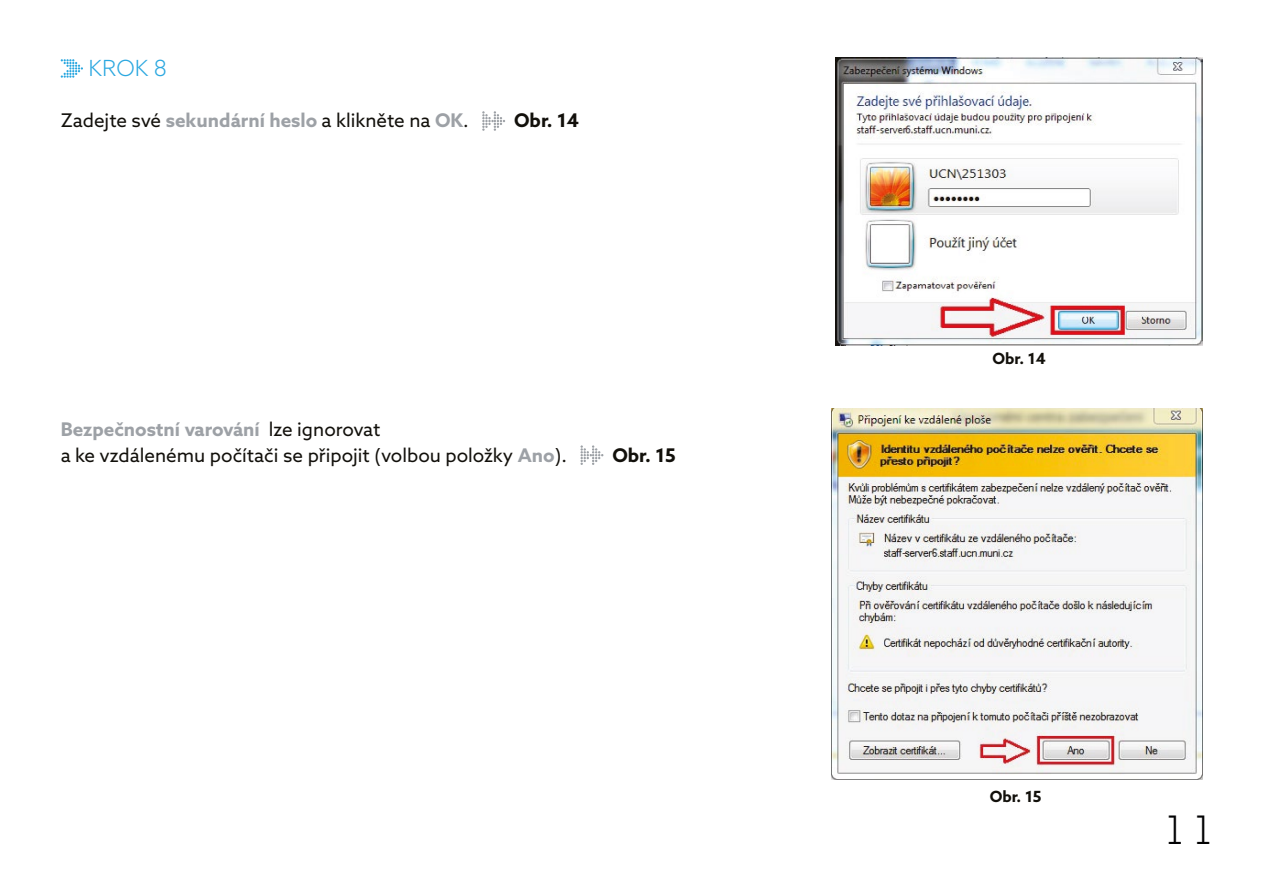
<style>
.page{position:relative;width:1263px;height:893px;background:#fff}
.page>*{position:absolute;margin:0;border:0;box-sizing:border-box;transform-origin:0 0}
.t1{font:40.5px "Muni";color:#020203}
.t2{font:300 22.35px "Azo Sans";color:#2ca8e0}
.t3{font:18.9px/25.7px "Azo Sans";color:#12100b}
.t4{font:700 18.9px "Azo Sans";color:#12100b}
.t5{font:700 15.45px "Azo Sans";color:#12100b}
.s1{font-weight:700;color:#9da1a6}
</style>
<div class="page">
<svg style="left:61px;top:59px;width:22px;height:19px"></svg>
<svg style="left:482px;top:111px;width:23px;height:20px"></svg>
<svg style="left:580px;top:445px;width:23px;height:20px"></svg>
<img style="left:835px;top:58px;width:367px;height:288px">
<img style="left:831px;top:408px;width:371px;height:372px">
<p class="t2" style="left:88px;top:53px;width:80px">KROK 8</p>
<p class="t3" style="left:61px;top:108px;width:410px">Zadejte své <span class="s1">sekundární heslo</span> a klikněte na <span class="s1">OK</span>.</p>
<p class="t4" style="left:514px;top:108px;width:67px">Obr. 14</p>
<p class="t3" style="left:61px;top:416px;width:508px"><span class="s1">Bezpečnostní varování</span> lze ignorovat<br>a ke vzdálenému počítači se připojit (volbou položky <span class="s1">Ano</span>).</p>
<p class="t4" style="left:612px;top:442px;width:65px">Obr. 15</p>
<p class="t5" style="left:992px;top:348px;width:55px">Obr. 14</p>
<p class="t5" style="left:990px;top:786px;width:53px">Obr. 15</p>
<h1 class="t1" style="left:1161px;top:808px;width:58px">11</h1>
</div>
